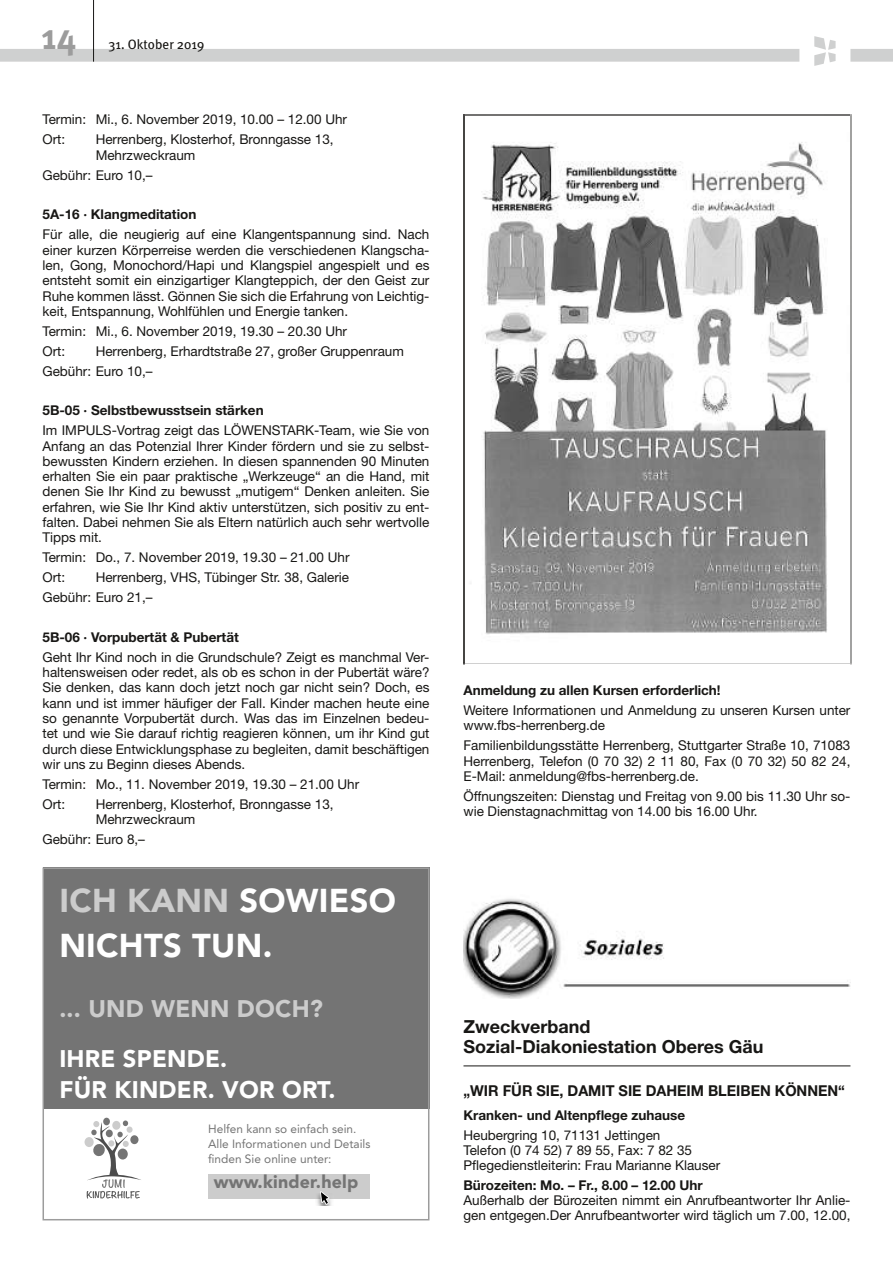
<style>
.page{position:relative;width:893px;height:1263px;background:#fff}
.page>*{position:absolute;margin:0;border:0;box-sizing:border-box;transform-origin:0 0}
.t1{font:700 36px "Meta Plus";color:#9c9c9c}
.t2{font:900 32.85px/44.7px "Avenir LT Pro";letter-spacing:.01em;color:#fff}
.t3{font:900 23.85px/31.3px "Avenir LT Pro";letter-spacing:.01em;color:#fff}
.t4{font:900 23.85px "Avenir LT Pro";letter-spacing:.01em;color:#ccc}
.t5{font:700 18px/19.8px "Helvetica Neue";color:#181715}
.t6{font:900 17.85px "Avenir LT Pro";letter-spacing:.01em;color:#747474}
.t7{font:700 15px "Helvetica Neue LT Std";color:#181715}
.t8{font:13.5px/15.3px "Helvetica Neue LT Std";color:#181715}
.t9{font:700 13.5px "Helvetica Neue LT Std";color:#181715}
.t10{font:13.5px "Meta Plus";color:#181715}
.t11{font:12px "Avenir LT Pro";color:#747474}
.s1{color:#ccc}
</style>
<div class="page">
<svg style="left:0;top:36px;width:893px;height:30px"></svg>
<hr style="left:93px;top:0;width:1px;height:62px;background:#181715">
<img style="left:463px;top:115px;width:389px;height:549px">
<img style="left:463px;top:899px;width:387px;height:99px">
<hr style="left:463px;top:1066px;width:387px;height:1px;background:#181715">
<svg style="left:43px;top:867px;width:386px;height:353px;fill:#747474"></svg>
<svg style="left:208px;top:1153px;width:6px;height:10px"></svg>
<h1 class="t1" style="left:42px;top:16px;width:36px">14</h1>
<p class="t10" style="left:108px;top:39px;width:97px">31. Oktober 2019</p>
<p class="t8" style="left:43px;top:111px;width:306px;line-height:20px">Termin: Mi., 6. November 2019, 10.00 – 12.00 Uhr<br>Ort:</p>
<p class="t8" style="left:96px;top:133px;width:239px">Herrenberg, Klosterhof, Bronngasse 13,<br>Mehrzweckraum</p>
<p class="t8" style="left:43px;top:168px;width:111px">Gebühr: Euro 10,–</p>
<p class="t9" style="left:43px;top:210px;width:155px">5A-16 · Klangmeditation</p>
<p class="t8" style="left:43px;top:228px;width:388px;text-align:justify">Für alle, die neugierig auf eine Klangentspannung sind. Nach einer kurzen Körperreise werden die verschiedenen Klangscha&shy;len, Gong, Monochord/Hapi und Klangspiel angespielt und es entsteht somit ein einzigartiger Klangteppich, der den Geist zur Ruhe kommen lässt. Gönnen Sie sich die Erfahrung von Leichtig&shy;keit, Entspannung, Wohlfühlen und Energie tanken.</p>
<p class="t8" style="left:43px;top:322px;width:306px;line-height:20px">Termin: Mi., 6. November 2019, 19.30 – 20.30 Uhr<br>Ort:</p>
<p class="t8" style="left:43px;top:342px;width:363px;line-height:20px;text-indent:53px">Herrenberg, Erhardtstraße 27, großer Gruppenraum<br>Gebühr: Euro 10,–</p>
<p class="t9" style="left:43px;top:406px;width:223px">5B-05 · Selbstbewusstsein stärken</p>
<p class="t8" style="left:43px;top:424px;width:388px;text-align:justify">Im IMPULS-Vortrag zeigt das LÖWENSTARK-Team, wie Sie von Anfang an das Potenzial Ihrer Kinder fördern und sie zu selbst&shy;bewussten Kindern erziehen. In diesen spannenden 90 Minuten erhalten Sie ein paar praktische „Werkzeuge“ an die Hand, mit denen Sie Ihr Kind zu bewusst „mutigem“ Denken anleiten. Sie erfahren, wie Sie Ihr Kind aktiv unterstützen, sich positiv zu ent&shy;falten. Dabei nehmen Sie als Eltern natürlich auch sehr wertvolle Tipps mit.</p>
<p class="t8" style="left:43px;top:549px;width:308px;line-height:20px">Termin: Do., 7. November 2019, 19.30 – 21.00 Uhr<br>Ort:</p>
<p class="t8" style="left:43px;top:569px;width:308px;line-height:20px;text-indent:53px">Herrenberg, VHS, Tübinger Str. 38, Galerie<br>Gebühr: Euro 21,–</p>
<p class="t9" style="left:43px;top:632px;width:198px">5B-06 · Vorpubertät &amp; Pubertät</p>
<p class="t8" style="left:43px;top:651px;width:388px;text-align:justify">Geht Ihr Kind noch in die Grundschule? Zeigt es manchmal Ver&shy;haltensweisen oder redet, als ob es schon in der Pubertät wäre?<br>Sie denken, das kann doch jetzt noch gar nicht sein? Doch, es kann und ist immer häufger der Fall. Kinder machen heute eine so genannte Vorpubertät durch. Was das im Einzelnen bedeu&shy;tet und wie Sie darauf richtig reagieren können, um ihr Kind gut durch diese Entwicklungsphase zu begleiten, damit beschäftigen wir uns zu Beginn dieses Abends.</p>
<p class="t8" style="left:43px;top:775px;width:318px;line-height:20px">Termin: Mo., 11. November 2019, 19.30 – 21.00 Uhr<br>Ort:</p>
<p class="t8" style="left:96px;top:798px;width:239px">Herrenberg, Klosterhof, Bronngasse 13,<br>Mehrzweckraum</p>
<p class="t8" style="left:43px;top:833px;width:104px">Gebühr: Euro 8,–</p>
<h2 class="t2" style="left:59px;top:881px;width:338px"><span class="s1">ICH KANN</span> SOWIESO<br>NICHTS TUN.</h2>
<h3 class="t4" style="left:59px;top:999px;width:265px">... UND WENN DOCH?</h3>
<h3 class="t3" style="left:59px;top:1045px;width:278px">IHRE SPENDE.<br>FÜR KINDER. VOR ORT.</h3>
<p class="t11" style="left:208px;top:1124px;width:150px">Helfen kann so einfach sein.</p>
<p class="t11" style="left:208px;top:1139px;width:164px">Alle Informationen und Details</p>
<p class="t11" style="left:215px;top:1153px;width:119px">nden Sie online unter:</p>
<h3 class="t6" style="left:214px;top:1174px;width:146px">www.kinder.help</h3>
<p class="t9" style="left:463px;top:685px;width:259px">Anmeldung zu allen Kursen erforderlich!</p>
<p class="t8" style="left:463px;top:704px;width:388px">Weitere Informationen und Anmeldung zu unseren Kursen unter www.fbs-herrenberg.de</p>
<p class="t8" style="left:463px;top:739px;width:388px;text-align:justify">Familienbildungsstätte Herrenberg, Stuttgarter Straße 10, 71083<br>Herrenberg, Telefon (0 70 32) 2 11 80, Fax (0 70 32) 50 82 24, E-Mail: anmeldung@fbs-herrenberg.de.</p>
<p class="t8" style="left:463px;top:790px;width:388px">Öffnungszeiten: Dienstag und Freitag von 9.00 bis 11.30 Uhr so&shy;wie Dienstagnachmittag von 14.00 bis 16.00 Uhr.</p>
<h3 class="t5" style="left:463px;top:1018px;width:301px">Zweckverband<br>Sozial-Diakoniestation Oberes Gäu</h3>
<p class="t7" style="left:463px;top:1085px;width:383px">„WIR FÜR SIE, DAMIT SIE DAHEIM BLEIBEN KÖNNEN“</p>
<p class="t9" style="left:463px;top:1110px;width:223px">Kranken- und Altenpfege zuhause</p>
<p class="t8" style="left:463px;top:1129px;width:258px">Heubergring 10, 71131 Jettingen<br>Telefon (0 74 52) 7 89 55, Fax: 7 82 35<br>Pfegedienstleiterin: Frau Marianne Klauser</p>
<p class="t9" style="left:463px;top:1180px;width:241px">Bürozeiten: Mo. – Fr., 8.00 – 12.00 Uhr</p>
<p class="t8" style="left:463px;top:1194px;width:388px">Außerhalb der Bürozeiten nimmt ein Anrufbeantworter Ihr Anlie&shy;gen entgegen.Der Anrufbeantworter wird täglich um 7.00, 12.00,</p>
</div>
